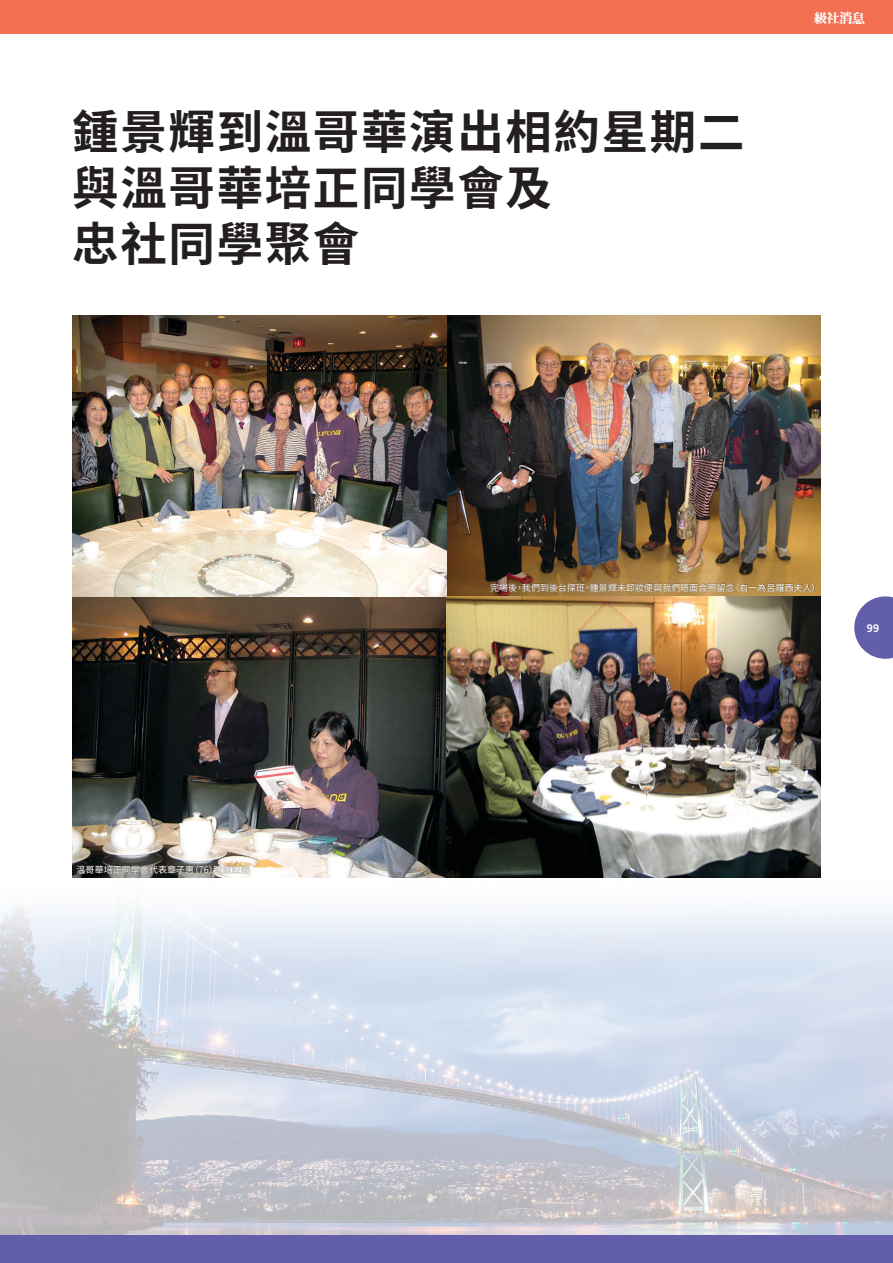
<style>
.page{position:relative;width:893px;height:1263px;background:#fff}
.page>*{position:absolute;margin:0;border:0;box-sizing:border-box;transform-origin:0 0}
.t1{font:700 46.5px "Noto Sans CJ Ktc";letter-spacing:.035em;color:#231f20}
.t2{font:13.5px "DATM8";color:#fff}
.t3{font:700 10.5px "Noto Sans CJ Ktc";color:#fff}
.credits{font:9px "Noto Sans CJ Ktc";letter-spacing:.005em;color:#fff}
</style>
<div class="page">
<img style="left:0;top:877px;width:893px;height:358px">
<img style="left:72px;top:316px;width:749px;height:561px">
<div style="left:490px;top:582px;width:325px;height:10px;background:#231f20;opacity:.75"></div>
<div style="left:76px;top:865px;width:174px;height:9px;background:#231f20;opacity:.75"></div>
<div style="left:0;top:0;width:893px;height:34px;background:#f36f51"></div>
<div style="left:0;top:1235px;width:893px;height:28px;background:#625ea9"></div>
<svg style="left:854px;top:596px;width:39px;height:63px"></svg>
<p class="t1" style="left:72px;top:106px;width:674px">鍾景輝到溫哥華演出相約星期二</p>
<p class="t1" style="left:72px;top:162px;width:481px">與溫哥華培正同學會及</p>
<p class="t1" style="left:72px;top:218px;width:289px">忠社同學聚會</p>
<p class="t2" style="left:814px;top:11px;width:53px">級社消息</p>
<p class="credits" style="left:77px;top:864px;width:175px">溫哥華培正同學會代表章子惠（76）致歡迎辭</p>
<p class="credits" style="left:490px;top:582px;width:332px">完場後，我們到後台探班。鍾景輝未卸妝便與我們晤面合照留念（右一為呂羅西夫人）</p>
<p class="t3" style="left:867px;top:622px;width:14px">99</p>
</div>
